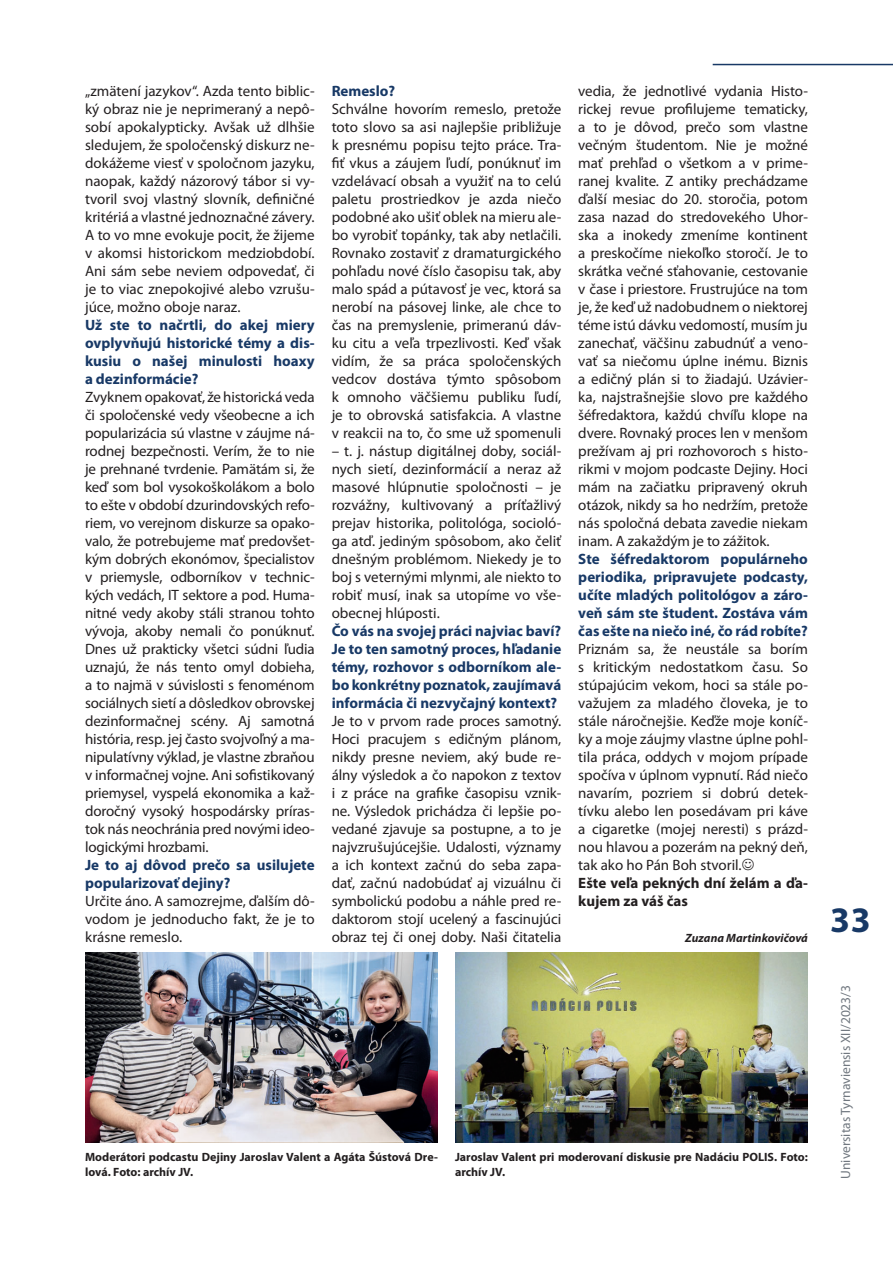
<style>
.page{position:relative;width:893px;height:1263px;background:#fff}
.page>*{position:absolute;margin:0;border:0;box-sizing:border-box;transform-origin:0 0}
.t1{font:700 36px "Myriad Pro";color:#183966}
.t2{font:15px/18px "Myriad Pro";color:#231f20;text-align:justify}
.t3{font:700 15px/18px "Myriad Pro";color:#183966;text-align:justify}
.t4{font:700 15px/18px "Myriad Pro";color:#231f20}
.t5{font:13.5px "Myriad Pro";color:#70777f}
.t6{font:700 12px/14.4px "Myriad Pro";color:#231f20}
.t7{font:italic 700 12px "Myriad Pro";color:#231f20}
</style>
<div class="page">
<hr style="left:713px;top:64px;width:180px;height:1px;background:#183966">
<img style="left:85px;top:952px;width:353px;height:191px">
<img style="left:455px;top:952px;width:353px;height:191px">
<p class="t2" style="left:85px;top:82px;width:231px">„zmätení jazykov“. Azda tento biblic&shy;ký obraz nie je neprimeraný a nepô&shy;sobí apokalypticky. Avšak už dlhšie sledujem, že spoločenský diskurz ne&shy;dokážeme viesť v spoločnom jazyku, naopak, každý názorový tábor si vy&shy;tvoril svoj vlastný slovník, definičné kritériá a vlastné jednoznačné závery.<br>A to vo mne evokuje pocit, že žijeme v akomsi historickom medziobdobí.<br>Ani sám sebe neviem odpovedať, či je to viac znepokojivé alebo vzrušu&shy;júce, možno oboje naraz.</p>
<p class="t3" style="left:85px;top:316px;width:231px">Už ste to načrtli, do akej miery ovplyvňujú historické témy a dis&shy;kusiu o našej minulosti hoaxy a dezinformácie?</p>
<p class="t2" style="left:85px;top:388px;width:231px">Zvyknem opakovať, že historická veda či spoločenské vedy všeobecne a ich popularizácia sú vlastne v záujme ná&shy;rodnej bezpečnosti. Verím, že to nie je prehnané tvrdenie. Pamätám si, že keď som bol vysokoškolákom a bolo to ešte v období dzurindovských refo&shy;riem, vo verejnom diskurze sa opako&shy;valo, že potrebujeme mať predovšet&shy;kým dobrých ekonómov, špecialistov v priemysle, odborníkov v technic&shy;kých vedách, IT sektore a pod. Huma&shy;nitné vedy akoby stáli stranou tohto vývoja, akoby nemali čo ponúknuť.<br>Dnes už prakticky všetci súdni ľudia uznajú, že nás tento omyl dobieha, a to najmä v súvislosti s fenoménom sociálnych sietí a dôsledkov obrovskej dezinformačnej scény. Aj samotná história, resp. jej často svojvoľný a ma&shy;nipulatívny výklad, je vlastne zbraňou v informačnej vojne. Ani sofistikovaný priemysel, vyspelá ekonomika a kaž&shy;doročný vysoký hospodársky príras&shy;tok nás neochránia pred novými ideo&shy;logickými hrozbami.</p>
<p class="t3" style="left:85px;top:856px;width:231px">Je to aj dôvod prečo sa usilujete popularizovať dejiny?</p>
<p class="t2" style="left:85px;top:892px;width:231px">Určite áno. A samozrejme, ďalším dô&shy;vodom je jednoducho fakt, že je to krásne remeslo.</p>
<p class="t3" style="left:332px;top:82px;width:65px">Remeslo?</p>
<p class="t2" style="left:332px;top:100px;width:231px">Schválne hovorím remeslo, pretože toto slovo sa asi najlepšie približuje k presnému popisu tejto práce. Tra&shy;fiť vkus a záujem ľudí, ponúknuť im vzdelávací obsah a využiť na to celú paletu prostriedkov je azda niečo podobné ako ušiť oblek na mieru ale&shy;bo vyrobiť topánky, tak aby netlačili.<br>Rovnako zostaviť z dramaturgického pohľadu nové číslo časopisu tak, aby malo spád a pútavosť je vec, ktorá sa nerobí na pásovej linke, ale chce to čas na premyslenie, primeranú dáv&shy;ku citu a veľa trpezlivosti. Keď však vidím, že sa práca spoločenských vedcov dostáva týmto spôsobom k omnoho väčšiemu publiku ľudí, je to obrovská satisfakcia. A vlastne v reakcii na to, čo sme už spomenuli</p>
<p class="t2" style="left:332px;top:442px;width:231px">– t. j. nástup digitálnej doby, sociál&shy;nych sietí, dezinformácií a neraz až masové hlúpnutie spoločnosti – je rozvážny, kultivovaný a príťažlivý prejav historika, politológa, socioló&shy;ga atď. jediným spôsobom, ako čeliť dnešným problémom. Niekedy je to boj s veternými mlynmi, ale niekto to robiť musí, inak sa utopíme vo vše&shy;obecnej hlúposti.</p>
<p class="t3" style="left:332px;top:622px;width:231px">Čo vás na svojej práci najviac baví?<br>Je to ten samotný proces, hľadanie témy, rozhovor s odborníkom ale&shy;bo konkrétny poznatok, zaujímavá informácia či nezvyčajný kontext?</p>
<p class="t2" style="left:332px;top:712px;width:231px">Je to v prvom rade proces samotný.<br>Hoci pracujem s edičným plánom, nikdy presne neviem, aký bude re&shy;álny výsledok a čo napokon z textov i z práce na grafike časopisu vznik&shy;ne. Výsledok prichádza či lepšie po&shy;vedané zjavuje sa postupne, a to je najvzrušujúcejšie. Udalosti, významy a ich kontext začnú do seba zapa&shy;dať, začnú nadobúdať aj vizuálnu či symbolickú podobu a náhle pred re&shy;daktorom stojí ucelený a fascinujúci obraz tej či onej doby. Naši čitatelia</p>
<p class="t2" style="left:578px;top:82px;width:231px">vedia, že jednotlivé vydania Histo&shy;rickej revue profilujeme tematicky, a to je dôvod, prečo som vlastne večným študentom. Nie je možné mať prehľad o všetkom a v prime&shy;ranej kvalite. Z antiky prechádzame ďalší mesiac do 20. storočia, potom zasa nazad do stredovekého Uhor&shy;ska a inokedy zmeníme kontinent a preskočíme niekoľko storočí. Je to skrátka večné sťahovanie, cestovanie v čase i priestore. Frustrujúce na tom je, že keď už nadobudnem o niektorej téme istú dávku vedomostí, musím ju zanechať, väčšinu zabudnúť a veno&shy;vať sa niečomu úplne inému. Biznis a edičný plán si to žiadajú. Uzávier&shy;ka, najstrašnejšie slovo pre každého šéfredaktora, každú chvíľu klope na dvere. Rovnaký proces len v menšom prežívam aj pri rozhovoroch s histo&shy;rikmi v mojom podcaste Dejiny. Hoci mám na začiatku pripravený okruh otázok, nikdy sa ho nedržím, pretože nás spoločná debata zavedie niekam inam. A zakaždým je to zážitok.</p>
<p class="t3" style="left:578px;top:550px;width:231px">Ste šéfredaktorom populárneho periodika, pripravujete podcasty, učíte mladých politológov a záro&shy;veň sám ste študent. Zostáva vám čas ešte na niečo iné, čo rád robíte?</p>
<p class="t2" style="left:578px;top:640px;width:231px">Priznám sa, že neustále sa borím s kritickým nedostatkom času. So stúpajúcim vekom, hoci sa stále po&shy;važujem za mladého človeka, je to stále náročnejšie. Keďže moje koníč&shy;ky a moje záujmy vlastne úplne pohl&shy;tila práca, oddych v mojom prípade spočíva v úplnom vypnutí. Rád niečo navarím, pozriem si dobrú detek&shy;tívku alebo len posedávam pri káve a cigaretke (mojej neresti) s prázd&shy;nou hlavou a pozerám na pekný deň, tak ako ho Pán Boh stvoril.</p>
<p class="t4" style="left:578px;top:874px;width:231px">Ešte veľa pekných dní želám a ďa&shy;kujem za váš čas</p>
<p class="t7" style="left:685px;top:930px;width:124px">Zuzana Martinkovičová</p>
<p class="t6" style="left:85px;top:1150px;width:354px">Moderátori podcastu Dejiny Jaroslav Valent a Agáta Šústová Dre&shy;lová. Foto: archív JV.</p>
<p class="t6" style="left:455px;top:1150px;width:354px">Jaroslav Valent pri moderovaní diskusie pre Nadáciu POLIS. Foto: archív JV.</p>
<h1 class="t1" style="left:830px;top:896px;width:42px">33</h1>
<p class="t5" style="left:837px;top:1179px;width:195px;rotate:-90deg">Universitas Tyrnaviensis XII/2023/3</p>
</div>
